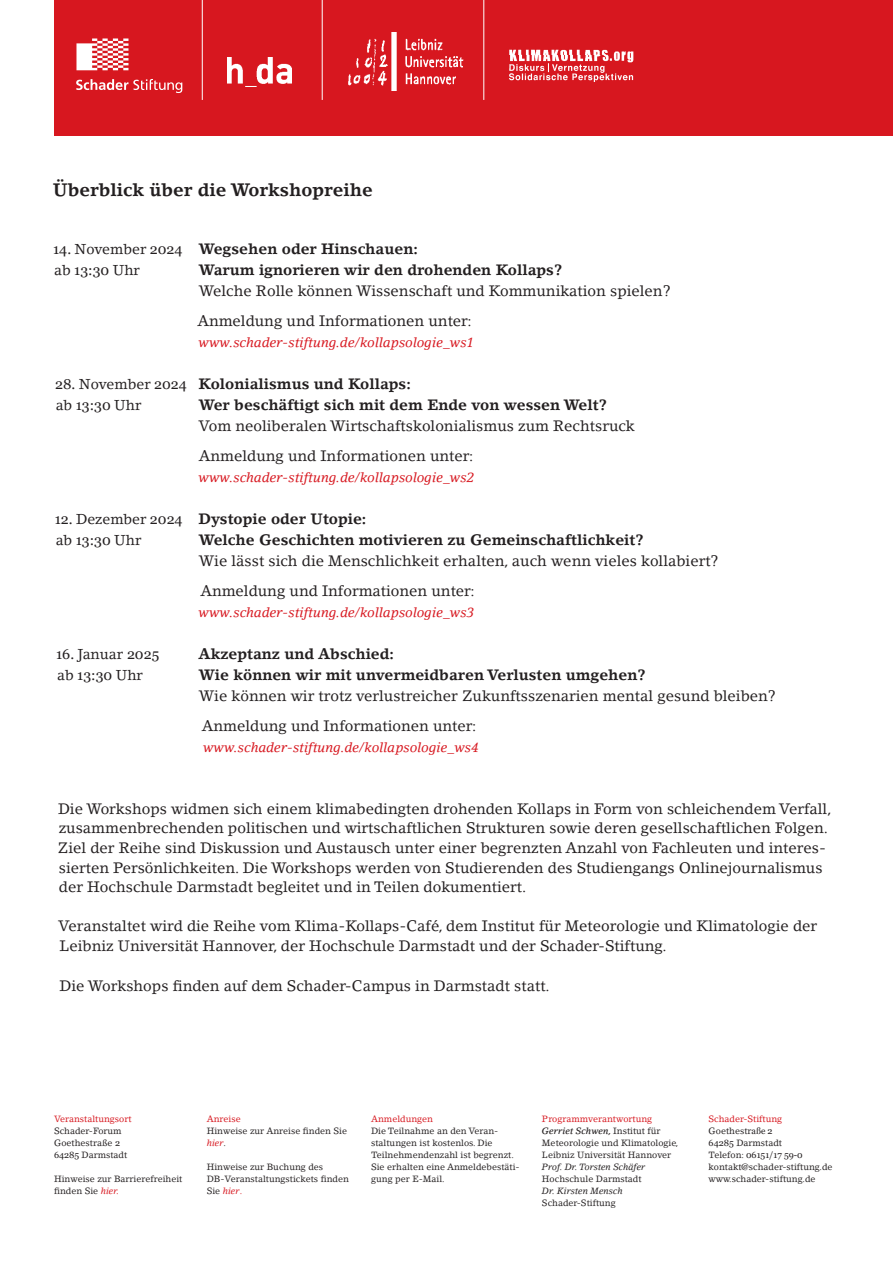
<style>
.page{position:relative;width:893px;height:1263px;background:#fff}
.page>*{position:absolute;margin:0;border:0;box-sizing:border-box;transform-origin:0 0}
.T2_Programm_Datum{font:700 18px "Lino Letter Std";color:#231f20}
.T2_Programm_Uhrzeit_Absatz{font:15px/30px "Lino Letter Std";color:#231f20}
.T2_Programm_Uhrzeit_Absatz-2{font:700 15px "Lino Letter Std";color:#231f20}
.T2_Programm_Uhrzeit_Absatz-3{font:14.25px "Lino Letter Std";color:#231f20}
.T2_Programm_Uhrzeit_Absatz-4{font:14.25px "Georgia";color:#231f20}
.T2_Programm_Uhrzeit_Absatz-5{font:italic 13.5px "Lino Letter Std";color:#d7171f}
.t1{font:9px/12px "Lino Letter Std";color:#231f20}
.t2{font:9px "Lino Letter Std";color:#d7171f}
.t3{font:italic 9px "Lino Letter Std";color:#231f20}
.t4{font:9px "Georgia";color:#231f20}
.s1{font-family:"Georgia";font-weight:400;font-size:14.25px}
.s2{font-weight:400;font-size:14.25px}
.s3{font-family:"Georgia"}
.s4{font-family:"Lino Letter Std"}
.s5{font-style:italic;color:#d7171f}
.s6{color:#d7171f}
.s7{font-weight:500;font-style:italic}
</style>
<div class="page">
<div style="left:54px;top:0;width:839px;height:136px;background:#d7171f"></div>
<hr style="left:202px;top:0;width:1px;height:100px;background:#fff">
<svg style="left:76px;top:38px;width:52px;height:32px"></svg>
<svg style="left:76px;top:79px;width:106px;height:14px"></svg>
<img style="left:227px;top:58px;width:64px;height:29px">
<img style="left:514px;top:49px;width:120px;height:33px">
<img style="left:348px;top:33px;width:166px;height:58px">
<hr style="left:322px;top:0;width:1px;height:100px;background:#fff">
<hr style="left:483px;top:0;width:1px;height:100px;background:#fff">
<p class="T2_Programm_Datum" style="left:53px;top:179px;width:321px">Überblick über die Workshopreihe</p>
<p class="T2_Programm_Uhrzeit_Absatz-2" style="left:53px;top:240px;width:366px"><span class="s1">14.</span> <span class="s2">November</span> <span class="s1">2024</span> Wegsehen oder Hinschauen:</p>
<p class="T2_Programm_Uhrzeit_Absatz-3" style="left:54px;top:262px;width:87px">ab <span class="s3">13:30</span> Uhr</p>
<p class="T2_Programm_Uhrzeit_Absatz-2" style="left:199px;top:261px;width:365px">Warum ignorieren wir den drohenden Kollaps?</p>
<p class="T2_Programm_Uhrzeit_Absatz" style="left:197px;top:276px;width:475px">Welche Rolle können Wissenschaft und Kommunikation spielen?<br>Anmeldung und Informationen unter:</p>
<p class="T2_Programm_Uhrzeit_Absatz-5" style="left:199px;top:334px;width:277px">www.schader-stiftung.de/kollapsologie_ws1</p>
<p class="T2_Programm_Uhrzeit_Absatz-2" style="left:55px;top:375px;width:357px"><span class="s1">28.</span> <span class="s2">November</span> <span class="s1">2024</span> Kolonialismus und Kollaps:</p>
<p class="T2_Programm_Uhrzeit_Absatz-3" style="left:56px;top:397px;width:87px">ab <span class="s3">13:30</span> Uhr</p>
<p class="T2_Programm_Uhrzeit_Absatz-2" style="left:199px;top:396px;width:410px">Wer beschäftigt sich mit dem Ende von wessen Welt?</p>
<p class="T2_Programm_Uhrzeit_Absatz" style="left:199px;top:411px;width:438px">Vom neoliberalen Wirtschaftskolonialismus zum Rechtsruck<br>Anmeldung und Informationen unter:</p>
<p class="T2_Programm_Uhrzeit_Absatz-5" style="left:199px;top:469px;width:277px">www.schader-stiftung.de/kollapsologie_ws2</p>
<p class="T2_Programm_Uhrzeit_Absatz-2" style="left:55px;top:510px;width:313px"><span class="s1">12.</span> <span class="s2">Dezember</span> <span class="s1">2024</span> Dystopie oder Utopie:</p>
<p class="T2_Programm_Uhrzeit_Absatz-3" style="left:56px;top:532px;width:87px">ab <span class="s3">13:30</span> Uhr</p>
<p class="T2_Programm_Uhrzeit_Absatz-2" style="left:199px;top:531px;width:447px">Welche Geschichten motivieren zu Gemeinschaftlichkeit?</p>
<p class="T2_Programm_Uhrzeit_Absatz" style="left:199px;top:546px;width:522px">Wie lässt sich die Menschlichkeit erhalten, auch wenn vieles kollabiert?<br>Anmeldung und Informationen unter:</p>
<p class="T2_Programm_Uhrzeit_Absatz-5" style="left:199px;top:604px;width:277px">www.schader-stiftung.de/kollapsologie_ws3</p>
<p class="T2_Programm_Uhrzeit_Absatz-4" style="left:56px;top:646px;width:105px">16. <span class="s4">Januar</span> 2025</p>
<p class="T2_Programm_Uhrzeit_Absatz-2" style="left:199px;top:645px;width:197px">Akzeptanz und Abschied:</p>
<p class="T2_Programm_Uhrzeit_Absatz-3" style="left:57px;top:667px;width:87px">ab <span class="s3">13:30</span> Uhr</p>
<p class="T2_Programm_Uhrzeit_Absatz-2" style="left:199px;top:666px;width:449px">Wie können wir mit unvermeidbaren Verlusten umgehen?</p>
<p class="T2_Programm_Uhrzeit_Absatz" style="left:199px;top:681px;width:579px">Wie können wir trotz verlustreicher Zukunftsszenarien mental gesund bleiben?<br>Anmeldung und Informationen unter:</p>
<p class="T2_Programm_Uhrzeit_Absatz-5" style="left:203px;top:739px;width:277px">www.schader-stiftung.de/kollapsologie_ws4</p>
<p class="T2_Programm_Uhrzeit_Absatz" style="left:58px;top:799px;width:775px;line-height:19.5px">Die Workshops widmen sich einem klimabedingten drohenden Kollaps in Form von schleichendem Verfall, zusammenbrechenden politischen und wirtschaftlichen Strukturen sowie deren gesellschaftlichen Folgen.</p>
<p class="T2_Programm_Uhrzeit_Absatz" style="left:58px;top:838px;width:770px;line-height:19.5px">Ziel der Reihe sind Diskussion und Austausch unter einer begrenzten Anzahl von Fachleuten und interes&shy;sierten Persönlichkeiten. Die Workshops werden von Studierenden des Studiengangs Onlinejournalismus der Hochschule Darmstadt begleitet und in Teilen dokumentiert.</p>
<p class="T2_Programm_Uhrzeit_Absatz" style="left:58px;top:916px;width:760px;line-height:19.5px">Veranstaltet wird die Reihe vom Klima-Kollaps-Café, dem Institut für Meteorologie und Klimatologie der<br>Leibniz Universität Hannover, der Hochschule Darmstadt und der Schader-Stiftung.</p>
<p class="T2_Programm_Uhrzeit_Absatz" style="left:60px;top:971px;width:492px">Die Workshops finden auf dem Schader-Campus in Darmstadt statt.</p>
<p class="t2" style="left:54px;top:1113px;width:79px">Veranstaltungsort</p>
<p class="t1" style="left:54px;top:1124px;width:69px">Schader-Forum</p>
<p class="t1" style="left:54px;top:1136px;width:68px">Goethestraße <span class="s3">2</span></p>
<p class="t1" style="left:54px;top:1148px;width:75px"><span class="s3">64285</span> Darmstadt</p>
<p class="t1" style="left:54px;top:1172px;width:130px">Hinweise zur Barrierefreiheit</p>
<p class="t1" style="left:54px;top:1184px;width:67px">finden Sie <span class="s5">hier.</span></p>
<p class="t2" style="left:207px;top:1113px;width:36px">Anreise</p>
<p class="t1" style="left:207px;top:1124px;width:142px">Hinweise zur Anreise finden Sie <span class="s5">hier</span>.</p>
<p class="t1" style="left:207px;top:1160px;width:144px">Hinweise zur Buchung des<br>DB-Veranstaltungstickets finden<br>Sie <span class="s5">hier</span><span class="s6">.</span></p>
<p class="t2" style="left:371px;top:1113px;width:63px">Anmeldungen</p>
<p class="t1" style="left:371px;top:1124px;width:150px">Die Teilnahme an den Veran&shy;staltungen ist kostenlos. Die<br>Teilnehmendenzahl ist begrenzt.<br>Sie erhalten eine Anmeldebestäti&shy;gung per E-Mail.</p>
<p class="t2" style="left:542px;top:1113px;width:112px">Programmverantwortung</p>
<p class="t1" style="left:542px;top:1124px;width:138px"><span class="s7">Gerriet Schwen,</span> Institut für<br>Meteorologie und Klimatologie,<br>Leibniz Universität Hannover</p>
<p class="t3" style="left:542px;top:1161px;width:105px">Prof. Dr. Torsten Schäfer</p>
<p class="t1" style="left:542px;top:1172px;width:101px">Hochschule Darmstadt</p>
<p class="t3" style="left:542px;top:1185px;width:82px">Dr. Kirsten Mensch</p>
<p class="t1" style="left:542px;top:1196px;width:75px">Schader-Stiftung</p>
<p class="t2" style="left:709px;top:1113px;width:75px">Schader-Stiftung</p>
<p class="t1" style="left:709px;top:1124px;width:66px">Goethestr<span class="s3">aße 2</span></p>
<p class="t1" style="left:709px;top:1136px;width:75px"><span class="s3">64285</span> Darmstadt</p>
<p class="t4" style="left:709px;top:1149px;width:96px"><span class="s4">Telefon:</span> 06151/17 59-0</p>
<p class="t1" style="left:709px;top:1160px;width:125px">kontakt@schader-stiftung.de</p>
<p class="t1" style="left:709px;top:1172px;width:108px">www.schader-stiftung.de</p>
</div>
